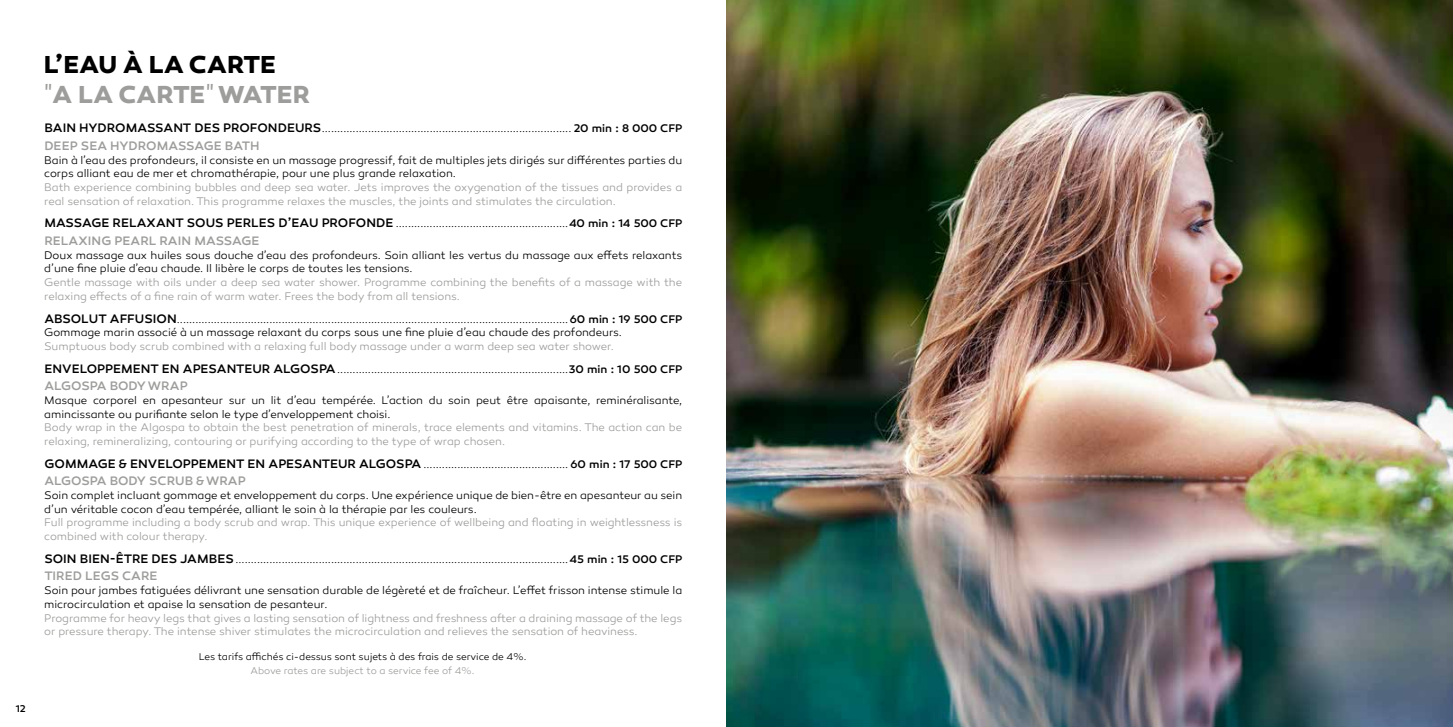
<style>
.page{position:relative;width:1453px;height:727px;background:#fff}
.page>*{position:absolute;margin:0;border:0;box-sizing:border-box;transform-origin:0 0}
.t1{font:700 25px/30px "Canaro";color:#000}
.t2{font:500 12.5px "Canaro";letter-spacing:.005em;color:#9d9d9c}
.t3{font:300 11.25px/13.8px "Canaro";letter-spacing:-.005em;color:#000}
.t4{font:300 11.25px/13.8px "Canaro";letter-spacing:-.005em;color:#9d9d9c}
.t5{font:300 10px "Canaro";letter-spacing:-.005em;color:#000}
.t6{font:300 10px "Canaro";color:#9d9d9c}
.t7{font:500 10px "Canaro";color:#000}
.s1{font-weight:300;color:#9d9d9c}
.s2{color:#9d9d9c}
.s3{font-weight:500;font-size:12.5px}
.s4{font-weight:500}
.s5{font-weight:500;font-size:12.5px;color:#000}
.s6{color:#000}
.s7{font-weight:500;color:#000}
</style>
<div class="page">
<img style="left:726px;top:0;width:727px;height:726px">
<p class="t7" style="left:16px;top:702px;width:12px">12</p>
<h1 class="t1" style="left:44px;top:50px;width:267px">L’EAU À LA CARTE <span class="s1">"</span><span class="s2">A LA CARTE</span><span class="s1">"</span> <span class="s2">WATER</span></h1>
<p class="t3" style="left:44px;top:122px;width:639px"><span class="s3">BAIN HYDROMASSANT DES PROFONDEURS</span>................................................................................. <span class="s4">20 min : 8 000 CFP</span></p>
<p class="t2" style="left:44px;top:138px;width:217px">DEEP SEA HYDROMASSAGE BATH</p>
<p class="t3" style="left:44px;top:153px;width:639px">Bain à l’eau des profondeurs, il consiste en un massage progressif, fait de multiples jets dirigés sur différentes parties du corps alliant eau de mer et chromathérapie, pour une plus grande relaxation.</p>
<p class="t4" style="left:44px;top:180px;width:639px">Bath experience combining bubbles and deep sea water. Jets improves the oxygenation of the tissues and provides a real sensation of relaxation. This programme relaxes the muscles, the joints and stimulates the circulation.</p>
<p class="t3" style="left:44px;top:217px;width:639px"><span class="s3">MASSAGE RELAXANT SOUS PERLES D’EAU PROFONDE</span> ........................................................<span class="s4">40 min : 14 500 CFP</span></p>
<p class="t2" style="left:44px;top:233px;width:217px">RELAXING PEARL RAIN MASSAGE</p>
<p class="t3" style="left:44px;top:248px;width:639px">Doux massage aux huiles sous douche d’eau des profondeurs. Soin alliant les vertus du massage aux effets relaxants d’une fine pluie d’eau chaude. Il libère le corps de toutes les tensions.</p>
<p class="t4" style="left:44px;top:275px;width:639px">Gentle massage with oils under a deep sea water shower. Programme combining the benefits of a massage with the relaxing effects of a fine rain of warm water. Frees the body from all tensions.</p>
<p class="t3" style="left:44px;top:312px;width:639px"><span class="s3">ABSOLUT AFFUSION</span>...............................................................................................................................<span class="s4">60 min : 19 500 CFP<br></span>Gommage marin associé à un massage relaxant du corps sous une fine pluie d’eau chaude des profondeurs.</p>
<p class="t4" style="left:44px;top:335px;width:639px;line-height:22.5px">Sumptuous body scrub combined with a relaxing full body massage under a warm deep sea water shower.<br><span class="s5">ENVELOPPEMENT EN APESANTEUR ALGOSPA</span><span class="s6">...........................................................................</span><span class="s7">30 min : 10 500 CFP</span></p>
<p class="t2" style="left:44px;top:378px;width:145px">ALGOSPA BODY WRAP</p>
<p class="t3" style="left:44px;top:393px;width:639px">Masque corporel en apesanteur sur un lit d’eau tempérée. L’action du soin peut être apaisante, reminéralisante, amincissante ou purifiante selon le type d’enveloppement choisi.</p>
<p class="t4" style="left:44px;top:420px;width:639px">Body wrap in the Algospa to obtain the best penetration of minerals, trace elements and vitamins. The action can be relaxing, remineralizing, contouring or purifying according to the type of wrap chosen.</p>
<p class="t3" style="left:44px;top:457px;width:639px"><span class="s3">GOMMAGE &amp; ENVELOPPEMENT EN APESANTEUR ALGOSPA</span> ............................................... <span class="s4">60 min : 17 500 CFP</span></p>
<p class="t2" style="left:44px;top:473px;width:203px">ALGOSPA BODY SCRUB &amp; WRAP</p>
<p class="t3" style="left:44px;top:488px;width:639px">Soin complet incluant gommage et enveloppement du corps. Une expérience unique de bien-être en apesanteur au sein d’un véritable cocon d’eau tempérée, alliant le soin à la thérapie par les couleurs.</p>
<p class="t4" style="left:44px;top:515px;width:639px">Full programme including a body scrub and wrap. This unique experience of wellbeing and floating in weightlessness is combined with colour therapy.</p>
<p class="t3" style="left:44px;top:552px;width:639px"><span class="s3">SOIN BIEN-ÊTRE DES JAMBES</span>............................................................................................................<span class="s4">45 min : 15 000 CFP</span></p>
<p class="t2" style="left:44px;top:568px;width:115px">TIRED LEGS CARE</p>
<p class="t3" style="left:44px;top:583px;width:639px">Soin pour jambes fatiguées délivrant une sensation durable de légèreté et de fraîcheur. L’effet frisson intense stimule la microcirculation et apaise la sensation de pesanteur.</p>
<p class="t4" style="left:44px;top:610px;width:639px">Programme for heavy legs that gives a lasting sensation of lightness and freshness after a draining massage of the legs or pressure therapy. The intense shiver stimulates the microcirculation and relieves the sensation of heaviness.</p>
<p class="t5" style="left:199px;top:650px;width:329px">Les tarifs affichés ci-dessus sont sujets à des frais de service de 4%.</p>
<p class="t6" style="left:251px;top:664px;width:226px">Above rates are subject to a service fee of 4%.</p>
</div>
